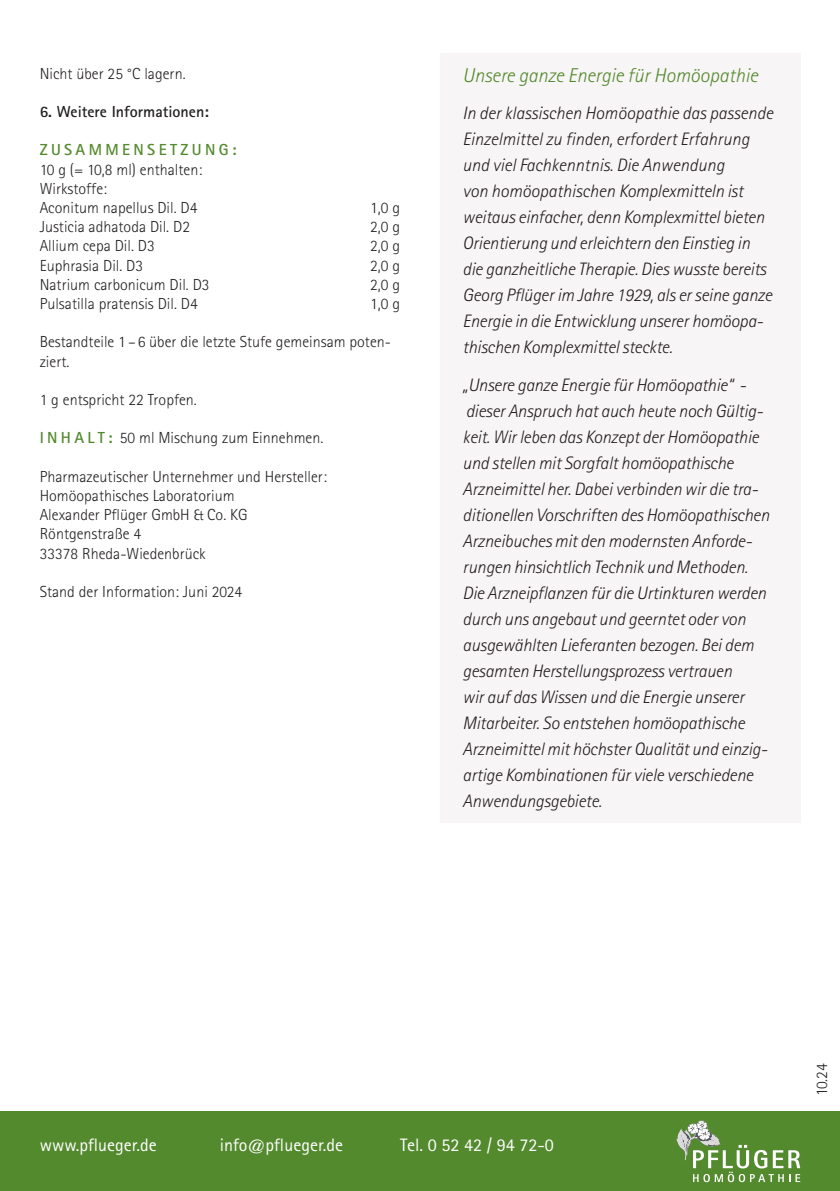
<style>
.page{position:relative;width:840px;height:1191px;background:#fff}
.page>*{position:absolute;margin:0;border:0;box-sizing:border-box;transform-origin:0 0}
.t1{font:italic 300 20px "Rotis Sans Serif";color:#548a2e}
.t2{font:italic 300 18px/26px "Rotis Sans Serif";letter-spacing:-.01em;color:#231f20}
.t3{font:18px "Rotis Sans Serif";color:#fff}
.t4{font:300 16px/19.2px "Rotis Sans Serif";color:#231f20}
.t5{font:700 16px "Rotis Sans Serif";color:#231f20}
.t6{font:700 16px "Rotis Sans Serif";letter-spacing:.21em;color:#548a2e}
.s1{font-weight:700;color:#548a2e}
</style>
<div class="page">
<div style="left:0;top:1111px;width:839px;height:80px;background:#548a2e"></div>
<svg style="left:676px;top:1120px;width:123px;height:62px"></svg>
<div style="left:439px;top:54px;width:360px;height:769px;background:#f8f5f6"></div>
<p class="t4" style="left:40px;top:64px;width:147px">Nicht über 25 °C lagern.</p>
<p class="t5" style="left:40px;top:101px;width:171px">6. Weitere Informationen:</p>
<p class="t6" style="left:40px;top:140px;width:198px">ZUSAMMENSETZUNG:</p>
<p class="t4" style="left:40px;top:160px;width:164px">10 g (= 10,8 ml) enthalten:<br>Wirkstoffe:<br>Aconitum napellus Dil. D4</p>
<p class="t4" style="left:370px;top:198px;width:31px">1,0 g</p>
<p class="t4" style="left:40px;top:217px;width:152px">Justicia adhatoda Dil. D2</p>
<p class="t4" style="left:370px;top:217px;width:31px">2,0 g</p>
<p class="t4" style="left:40px;top:236px;width:116px">Allium cepa Dil. D3</p>
<p class="t4" style="left:370px;top:236px;width:31px">2,0 g</p>
<p class="t4" style="left:40px;top:256px;width:105px">Euphrasia Dil. D3</p>
<p class="t4" style="left:370px;top:256px;width:31px">2,0 g</p>
<p class="t4" style="left:40px;top:275px;width:171px">Natrium carbonicum Dil. D3</p>
<p class="t4" style="left:370px;top:275px;width:31px">2,0 g</p>
<p class="t4" style="left:40px;top:294px;width:159px">Pulsatilla pratensis Dil. D4</p>
<p class="t4" style="left:370px;top:294px;width:31px">1,0 g</p>
<p class="t4" style="left:40px;top:332px;width:352px">Bestandteile 1 – 6 über die letzte Stufe gemeinsam poten&shy;ziert.</p>
<p class="t4" style="left:40px;top:390px;width:158px">1 g entspricht 22 Tropfen.</p>
<p class="t4" style="left:40px;top:428px;width:285px"><span class="s1">I N H A L T :</span> 50 ml Mischung zum Einnehmen.</p>
<p class="t4" style="left:40px;top:467px;width:288px">Pharmazeutischer Unternehmer und Hersteller:<br>Homöopathisches Laboratorium<br>Alexander Pflüger GmbH &amp; Co. KG<br>Röntgenstraße 4<br>33378 Rheda-Wiedenbrück</p>
<p class="t4" style="left:40px;top:582px;width:204px">Stand der Information: Juni 2024</p>
<p class="t1" style="left:462px;top:64px;width:297px">Unsere ganze Energie für Homöopathie</p>
<p class="t2" style="left:462px;top:101px;width:312px">In der klassischen Homöopathie das passende Einzelmittel zu finden, erfordert Erfahrung und viel Fachkenntnis. Die Anwendung<br>von homöopathischen Komplexmitteln ist weitaus einfacher, denn Komplexmittel bieten Orientierung und erleichtern den Einstieg in die ganzheitliche Therapie. Dies wusste bereits Georg Pflüger im Jahre 1929, als er seine ganze Energie in die Entwicklung unserer homöopa&shy;thischen Komplexmittel steckte.</p>
<p class="t2" style="left:462px;top:372px;width:308px">„Unsere ganze Energie für Homöopathie“ - dieser Anspruch hat auch heute noch Gültig&shy;keit. Wir leben das Konzept der Homöopathie und stellen mit Sorgfalt homöopathische Arzneimittel her. Dabei verbinden wir die tra&shy;ditionellen Vorschriften des Homöopathischen Arzneibuches mit den modernsten Anforde&shy;rungen hinsichtlich Technik und Methoden.<br>Die Arzneipflanzen für die Urtinkturen werden durch uns angebaut und geerntet oder von ausgewählten Lieferanten bezogen. Bei dem gesamten Herstellungsprozess vertrauen<br>wir auf das Wissen und die Energie unserer Mitarbeiter. So entstehen homöopathische Arzneimittel mit höchster Qualität und einzig&shy;artige Kombinationen für viele verschiedene Anwendungsgebiete.</p>
<p class="t3" style="left:40px;top:1134px;width:118px">www.pflueger.de</p>
<p class="t3" style="left:220px;top:1134px;width:124px">info@pflueger.de</p>
<p class="t3" style="left:400px;top:1134px;width:155px">Tel. 0 52 42 / 94 72-0</p>
<p class="t4" style="left:811px;top:1096px;width:35px;rotate:-90deg">10.24</p>
</div>
